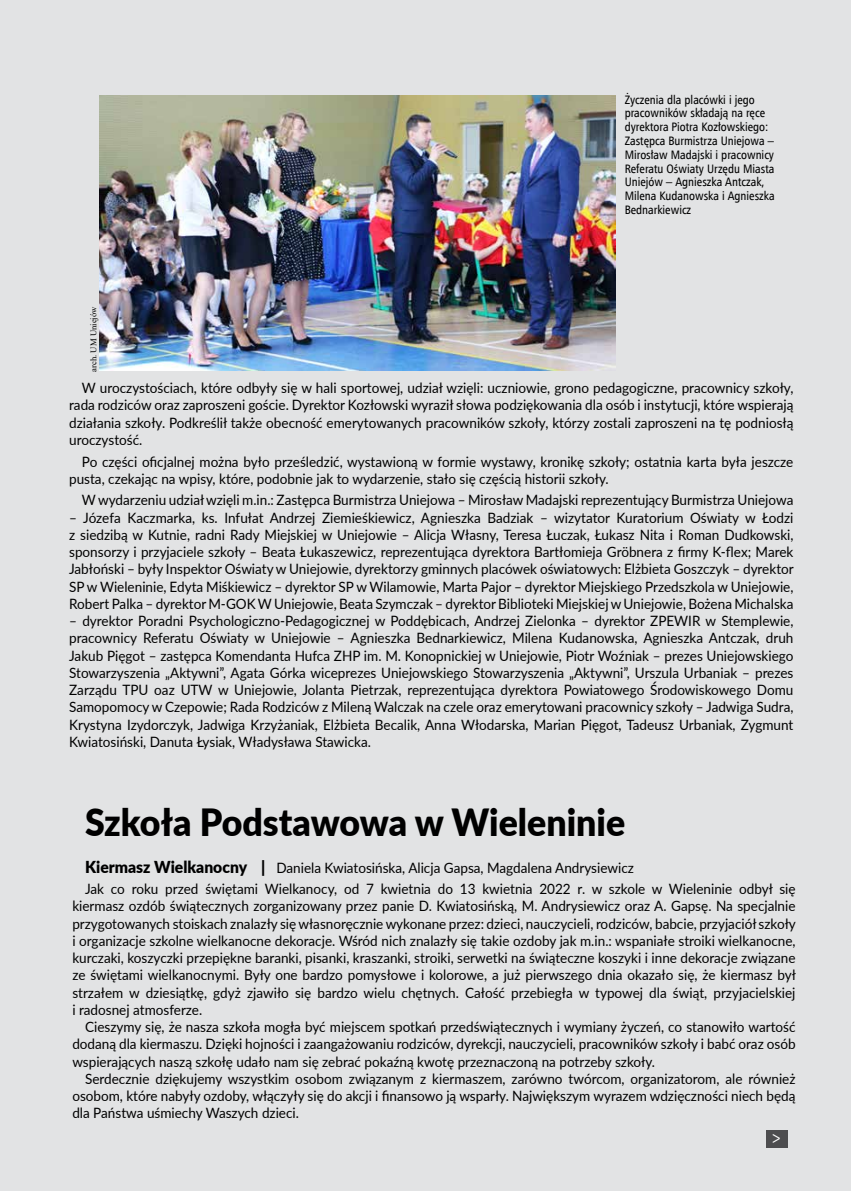
<style>
.page{position:relative;width:851px;height:1191px;background:#fff}
.page>*{position:absolute;margin:0;border:0;box-sizing:border-box;transform-origin:0 0}
.t1{font:900 37.5px "Lato";color:#000;scale:.95 1}
.t2{font:700 18px "Minion Pro";color:#fff;scale:.86 1}
.t3{font:14.25px/17.2px "Lato";color:#000;text-align:justify;scale:.95 1}
.t4{font:12.3px/13.8px "Humnst 777 Cn EU";color:#000}
.t5{font:8.7px "Times New Roman";color:#000}
.s1{font-weight:900;font-size:16.5px}
</style>
<div class="page">
<div style="left:0;top:0;width:850px;height:1191px;background:#e2e3e4"></div>
<div style="left:765px;top:1130px;width:22px;height:18px;background:#4d4d4f"></div>
<img style="left:100px;top:96px;width:515px;height:274px">
<p class="t5" style="left:87px;top:372px;width:67px;rotate:-90deg">arch. UM Uniejów</p>
<p class="t4" style="left:624px;top:92px;width:151px">Życzenia dla placówki i jego pracowników składają na ręce dyrektora Piotra Kozłowskiego:<br>Zastępca Burmistrza Uniejowa –<br>Mirosław Madajski i pracownicy<br>Referatu Oświaty Urzędu Miasta<br>Uniejów – Agnieszka Antczak,<br>Milena Kudanowska i Agnieszka<br>Bednarkiewicz</p>
<p class="t3" style="left:69px;top:379px;width:763px;text-indent:13px">W uroczystościach, które odbyły się w hali sportowej, udział wzięli: uczniowie, grono pedagogiczne, pracownicy szkoły, rada rodziców oraz zaproszeni goście. Dyrektor Kozłowski wyraził słowa podziękowania dla osób i instytucji, które wspierają działania szkoły. Podkreślił także obecność emerytowanych pracowników szkoły, którzy zostali zaproszeni na tę podniosłą uroczystość.</p>
<p class="t3" style="left:69px;top:452px;width:763px;text-indent:13px">Po części oficjalnej można było prześledzić, wystawioną w formie wystawy, kronikę szkoły; ostatnia karta była jeszcze pusta, czekając na wpisy, które, podobnie jak to wydarzenie, stało się częścią historii szkoły.</p>
<p class="t3" style="left:82px;top:491px;width:750px">W wydarzeniu udział wzięli m.in.: Zastępca Burmistrza Uniejowa – Mirosław Madajski reprezentujący Burmistrza Uniejowa</p>
<p class="t3" style="left:69px;top:508px;width:764px">– Józefa Kaczmarka, ks. Infułat Andrzej Ziemieśkiewicz, Agnieszka Badziak – wizytator Kuratorium Oświaty w Łodzi z siedzibą w Kutnie, radni Rady Miejskiej w Uniejowie – Alicja Własny, Teresa Łuczak, Łukasz Nita i Roman Dudkowski, sponsorzy i przyjaciele szkoły – Beata Łukaszewicz, reprezentująca dyrektora Bartłomieja Gröbnera z firmy K-flex; Marek Jabłoński – były Inspektor Oświaty w Uniejowie, dyrektorzy gminnych placówek oświatowych: Elżbieta Goszczyk – dyrektor SP w Wieleninie, Edyta Miśkiewicz – dyrektor SP w Wilamowie, Marta Pajor – dyrektor Miejskiego Przedszkola w Uniejowie, Robert Palka – dyrektor M-GOK W Uniejowie, Beata Szymczak – dyrektor Biblioteki Miejskiej wUniejowie, Bożena Michalska</p>
<p class="t3" style="left:69px;top:612px;width:763px">– dyrektor Poradni Psychologiczno-Pedagogicznej w Poddębicach, Andrzej Zielonka – dyrektor ZPEWIR w Stemplewie, pracownicy Referatu Oświaty w Uniejowie – Agnieszka Bednarkiewicz, Milena Kudanowska, Agnieszka Antczak, druh Jakub Pięgot – zastępca Komendanta Hufca ZHP im. M. Konopnickiej w Uniejowie, Piotr Woźniak – prezes Uniejowskiego Stowarzyszenia „Aktywni”, Agata Górka wiceprezes Uniejowskiego Stowarzyszenia „Aktywni”, Urszula Urbaniak – prezes Zarządu TPU oaz UTW w Uniejowie, Jolanta Pietrzak, reprezentująca dyrektora Powiatowego Środowiskowego Domu Samopomocy w Czepowie; Rada Rodziców z Mileną Walczak na czele oraz emerytowani pracownicy szkoły – Jadwiga Sudra, Krystyna Izydorczyk, Jadwiga Krzyżaniak, Elżbieta Becalik, Anna Włodarska, Marian Pięgot, Tadeusz Urbaniak, Zygmunt Kwiatosiński, Danuta Łysiak, Władysława Stawicka.</p>
<h1 class="t1" style="left:85px;top:794px;width:570px">Szkoła Podstawowa w Wieleninie</h1>
<p class="t3" style="left:85px;top:856px;width:749px;line-height:21.5px"><span class="s1">Kiermasz Wielkanocny |</span> Daniela Kwiatosińska, Alicja Gapsa, Magdalena Andrysiewicz<br>Jak co roku przed świętami Wielkanocy, od 7 kwietnia do 13 kwietnia 2022 r. w szkole w Wieleninie odbył się</p>
<p class="t3" style="left:72px;top:897px;width:763px">kiermasz ozdób świątecznych zorganizowany przez panie D. Kwiatosińską, M. Andrysiewicz oraz A. Gapsę. Na specjalnie przygotowanych stoiskach znalazły się własnoręcznie wykonane przez: dzieci, nauczycieli, rodziców, babcie, przyjaciół szkoły i organizacje szkolne wielkanocne dekoracje. Wśród nich znalazły się takie ozdoby jak m.in.: wspaniałe stroiki wielkanocne, kurczaki, koszyczki przepiękne baranki, pisanki, kraszanki, stroiki, serwetki na świąteczne koszyki i inne dekoracje związane ze świętami wielkanocnymi. Były one bardzo pomysłowe i kolorowe, a już pierwszego dnia okazało się, że kiermasz był strzałem w dziesiątkę, gdyż zjawiło się bardzo wielu chętnych. Całość przebiegła w typowej dla świąt, przyjacielskiej i radosnej atmosferze.</p>
<p class="t3" style="left:72px;top:1017px;width:762px;text-indent:13px">Cieszymy się, że nasza szkoła mogła być miejscem spotkań przedświątecznych i wymiany życzeń, co stanowiło wartość dodaną dla kiermaszu. Dzięki hojności i zaangażowaniu rodziców, dyrekcji, nauczycieli, pracowników szkoły i babć oraz osób wspierających naszą szkołę udało nam się zebrać pokaźną kwotę przeznaczoną na potrzeby szkoły.</p>
<p class="t3" style="left:72px;top:1069px;width:762px;text-indent:13px">Serdecznie dziękujemy wszystkim osobom związanym z kiermaszem, zarówno twórcom, organizatorom, ale również osobom, które nabyły ozdoby, włączyły się do akcji i finansowo ją wsparły. Największym wyrazem wdzięczności niech będą dla Państwa uśmiechy Waszych dzieci.</p>
<p class="t2" style="left:772px;top:1124px;width:11px">&gt;</p>
</div>
